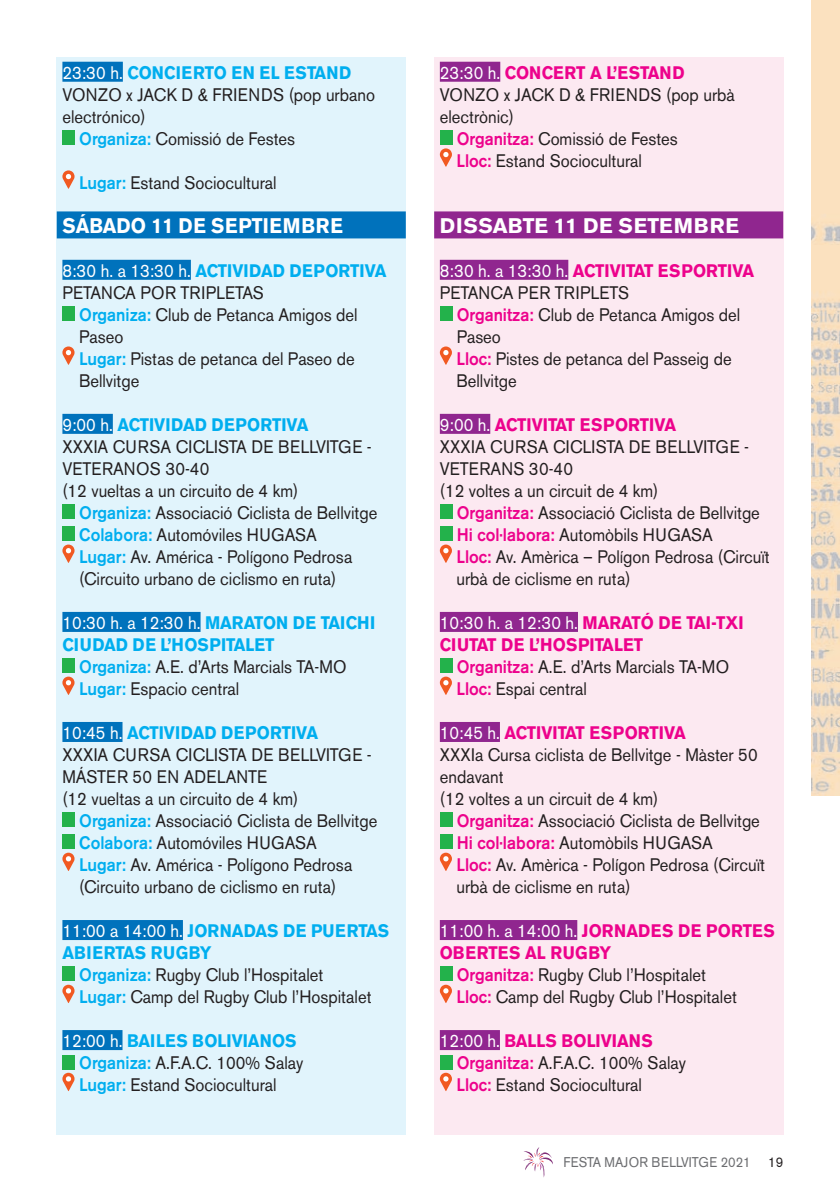
<style>
.page{position:relative;width:840px;height:1191px;background:#fff}
.page>*{position:absolute;margin:0;border:0;box-sizing:border-box;transform-origin:0 0}
.t1{font:700 21px "Akzidenz Grotesk BE";letter-spacing:.03em;color:#fff;scale:.92 1}
.t2{font:700 21px "Akzidenz Grotesk BE";letter-spacing:.03em;color:#fff}
.t3{font:18px/22px "Akzidenz Grotesk BE";color:#231f20;scale:.92 1}
.t4{font:700 18px/22px "Akzidenz Grotesk BE";color:#ed028c;scale:.92 1}
.t5{font:700 18px "Akzidenz Grotesk BE";color:#00aeef;scale:.92 1}
.t6{font:700 18px "Akzidenz Grotesk BE";letter-spacing:.02em;color:#ed028c;scale:.92 1}
.t7{font:18px "Akzidenz Grotesk BE";letter-spacing:.01em;color:#fff;scale:.92 1}
.t8{font:18px "Akzidenz Grotesk BE";letter-spacing:.02em;color:#231f20;scale:.92 1}
.t9{font:700 18px "Akzidenz Grotesk BE";letter-spacing:.02em;color:#00aeef;scale:.92 1}
.t10{font:14px "Akzidenz Grotesk BE";color:#6c6d70;scale:.92 1}
.s1{font-weight:400;color:#fff}
.s2{font-weight:500;color:#00aeef}
.s3{color:#fff}
.s4{font-weight:700;color:#00aeef}
.s5{font-weight:500;color:#ed028c}
.s6{font-weight:400;color:#231f20}
.s7{font-weight:700;color:#ed028c}
.s8{color:#231f20}
</style>
<div class="page">
<svg style="left:523px;top:1147px;width:30px;height:30px"></svg>
<div style="left:57px;top:57px;width:348px;height:1077px;background:#e1f4fc"></div>
<div style="left:62px;top:62px;width:61px;height:20px;background:#0072bc"></div>
<div style="left:57px;top:211px;width:348px;height:27px;background:#0072bc"></div>
<div style="left:62px;top:260px;width:129px;height:20px;background:#0072bc"></div>
<div style="left:62px;top:414px;width:51px;height:20px;background:#0072bc"></div>
<div style="left:62px;top:612px;width:138px;height:20px;background:#0072bc"></div>
<div style="left:62px;top:722px;width:60px;height:20px;background:#0072bc"></div>
<div style="left:62px;top:920px;width:121px;height:20px;background:#0072bc"></div>
<div style="left:62px;top:1030px;width:60px;height:20px;background:#0072bc"></div>
<div style="left:62px;top:131px;width:13px;height:14px;background:#23b24b"></div>
<svg style="left:62px;top:170px;width:12px;height:19px"></svg>
<div style="left:62px;top:307px;width:13px;height:14px;background:#23b24b"></div>
<svg style="left:62px;top:346px;width:12px;height:19px"></svg>
<div style="left:62px;top:505px;width:13px;height:14px;background:#23b24b"></div>
<div style="left:62px;top:527px;width:13px;height:14px;background:#23b24b"></div>
<svg style="left:62px;top:544px;width:12px;height:19px"></svg>
<div style="left:62px;top:659px;width:13px;height:14px;background:#23b24b"></div>
<svg style="left:62px;top:676px;width:12px;height:19px"></svg>
<div style="left:62px;top:813px;width:13px;height:14px;background:#23b24b"></div>
<div style="left:62px;top:835px;width:13px;height:14px;background:#23b24b"></div>
<svg style="left:62px;top:852px;width:12px;height:19px"></svg>
<div style="left:62px;top:967px;width:13px;height:14px;background:#23b24b"></div>
<svg style="left:62px;top:984px;width:12px;height:19px"></svg>
<div style="left:62px;top:1055px;width:13px;height:14px;background:#23b24b"></div>
<svg style="left:62px;top:1072px;width:12px;height:19px"></svg>
<div style="left:434px;top:57px;width:348px;height:1077px;background:#fce9f1"></div>
<div style="left:439px;top:62px;width:61px;height:20px;background:#90268f"></div>
<div style="left:434px;top:211px;width:348px;height:27px;background:#90268f"></div>
<div style="left:439px;top:260px;width:129px;height:20px;background:#90268f"></div>
<div style="left:439px;top:414px;width:51px;height:20px;background:#90268f"></div>
<div style="left:439px;top:612px;width:138px;height:20px;background:#90268f"></div>
<div style="left:439px;top:722px;width:60px;height:20px;background:#90268f"></div>
<div style="left:439px;top:920px;width:138px;height:20px;background:#90268f"></div>
<div style="left:439px;top:1030px;width:60px;height:20px;background:#90268f"></div>
<div style="left:439px;top:131px;width:13px;height:14px;background:#23b24b"></div>
<svg style="left:439px;top:148px;width:12px;height:19px"></svg>
<div style="left:439px;top:307px;width:13px;height:14px;background:#23b24b"></div>
<svg style="left:439px;top:346px;width:12px;height:19px"></svg>
<div style="left:439px;top:505px;width:13px;height:14px;background:#23b24b"></div>
<div style="left:439px;top:527px;width:13px;height:14px;background:#23b24b"></div>
<svg style="left:439px;top:544px;width:12px;height:19px"></svg>
<div style="left:439px;top:659px;width:13px;height:14px;background:#23b24b"></div>
<svg style="left:439px;top:676px;width:12px;height:19px"></svg>
<div style="left:439px;top:813px;width:13px;height:14px;background:#23b24b"></div>
<div style="left:439px;top:835px;width:13px;height:14px;background:#23b24b"></div>
<svg style="left:439px;top:852px;width:12px;height:19px"></svg>
<div style="left:439px;top:967px;width:13px;height:14px;background:#23b24b"></div>
<svg style="left:439px;top:984px;width:12px;height:19px"></svg>
<div style="left:439px;top:1055px;width:13px;height:14px;background:#23b24b"></div>
<svg style="left:439px;top:1072px;width:12px;height:19px"></svg>
<img style="left:811px;top:0;width:28px;height:795px">
<p class="t5" style="left:62px;top:62px;width:315px"><span class="s1">23:30 h.</span> CONCIERTO EN EL ESTAND</p>
<p class="t3" style="left:62px;top:83px;width:341px">VONZO x JACK D &amp; FRIENDS (pop urbano</p>
<p class="t3" style="left:62px;top:105px;width:92px">electrónico)</p>
<p class="t3" style="left:79px;top:127px;width:236px"><span class="s2">Organiza:</span> Comissió de Festes</p>
<p class="t3" style="left:79px;top:171px;width:216px"><span class="s2">Lugar:</span> Estand Sociocultural</p>
<p class="t1" style="left:62px;top:213px;width:306px">SÁBADO 11 DE SEPTIEMBRE</p>
<p class="t5" style="left:62px;top:260px;width:353px"><span class="s1">8:30 h. a 13:30 h.</span> ACTIVIDAD DEPORTIVA</p>
<p class="t3" style="left:62px;top:281px;width:220px">PETANCA POR TRIPLETAS</p>
<p class="t3" style="left:79px;top:303px;width:304px"><span class="s2">Organiza:</span> Club de Petanca Amigos del</p>
<p class="t3" style="left:79px;top:325px;width:50px">Paseo</p>
<p class="t3" style="left:79px;top:347px;width:301px"><span class="s2">Lugar:</span> Pistas de petanca del Paseo de</p>
<p class="t3" style="left:79px;top:369px;width:67px">Bellvitge</p>
<p class="t3" style="left:62px;top:413px;width:337px"><span class="s3">9:00 h.</span> <span class="s4">ACTIVIDAD DEPORTIVA<br></span>XXXIA CURSA CICLISTA DE BELLVITGE -<br>VETERANOS 30-40<br>(12 vueltas a un circuito de 4 km)</p>
<p class="t3" style="left:79px;top:501px;width:325px"><span class="s2">Organiza:</span> Associació Ciclista de Bellvitge <span class="s2">Colabora:</span> Automóviles HUGASA<br><span class="s2">Lugar:</span> Av. América - Polígono Pedrosa (Circuito urbano de ciclismo en ruta)</p>
<p class="t7" style="left:62px;top:612px;width:341px">10:30 h. a 12:30 h. <span class="s4">MARATON DE TAICHI</span></p>
<p class="t5" style="left:62px;top:634px;width:232px">CIUDAD DE L’HOSPITALET</p>
<p class="t3" style="left:79px;top:655px;width:292px"><span class="s2">Organiza:</span> A.E. d’Arts Marcials TA-MO</p>
<p class="t3" style="left:79px;top:677px;width:176px"><span class="s2">Lugar:</span> Espacio central</p>
<p class="t3" style="left:62px;top:721px;width:337px"><span class="s3">10:45 h.</span> <span class="s4">ACTIVIDAD DEPORTIVA<br></span>XXXIA CURSA CICLISTA DE BELLVITGE -<br>MÁSTER 50 EN ADELANTE<br>(12 vueltas a un circuito de 4 km)</p>
<p class="t3" style="left:79px;top:809px;width:325px"><span class="s2">Organiza:</span> Associació Ciclista de Bellvitge <span class="s2">Colabora:</span> Automóviles HUGASA<br><span class="s2">Lugar:</span> Av. América - Polígono Pedrosa (Circuito urbano de ciclismo en ruta)</p>
<p class="t5" style="left:62px;top:920px;width:356px"><span class="s1">11:00 a 14:00 h.</span> JORNADAS DE PUERTAS</p>
<p class="t9" style="left:62px;top:942px;width:164px">ABIERTAS RUGBY</p>
<p class="t3" style="left:79px;top:963px;width:267px"><span class="s2">Organiza:</span> Rugby Club l’Hospitalet</p>
<p class="t3" style="left:79px;top:985px;width:319px"><span class="s2">Lugar:</span> Camp del Rugby Club l’Hospitalet</p>
<p class="t3" style="left:79px;top:1029px;width:245px;text-indent:-17px"><span class="s3">12:00 h.</span> <span class="s4">BAILES BOLIVIANOS<br></span><span class="s2">Organiza:</span> A.F.A.C. 100% Salay<br><span class="s2">Lugar:</span> Estand Sociocultural</p>
<p class="t4" style="left:439px;top:62px;width:267px"><span class="s1">23:30 h.</span> CONCERT A L’ESTAND</p>
<p class="t8" style="left:439px;top:84px;width:322px">VONZO x JACK D &amp; FRIENDS (pop urbà</p>
<p class="t3" style="left:439px;top:105px;width:82px">electrònic)</p>
<p class="t3" style="left:456px;top:127px;width:242px"><span class="s5">Organitza:</span> Comissió de Festes</p>
<p class="t3" style="left:456px;top:149px;width:203px"><span class="s5">Lloc:</span> Estand Sociocultural</p>
<p class="t2" style="left:439px;top:213px;width:300px">DISSABTE 11 DE SETEMBRE</p>
<p class="t4" style="left:439px;top:260px;width:343px"><span class="s1">8:30 h. a 13:30 h.</span> ACTIVITAT ESPORTIVA<br><span class="s6">PETANCA PER TRIPLETS</span></p>
<p class="t3" style="left:456px;top:303px;width:310px"><span class="s5">Organitza:</span> Club de Petanca Amigos del<br>Paseo<br><span class="s5">Lloc:</span> Pistes de petanca del Passeig de<br>Bellvitge</p>
<p class="t3" style="left:439px;top:413px;width:337px"><span class="s3">9:00 h.</span> <span class="s7">ACTIVITAT ESPORTIVA<br></span>XXXIA CURSA CICLISTA DE BELLVITGE -<br>VETERANS 30-40<br>(12 voltes a un circuit de 4 km)</p>
<p class="t3" style="left:456px;top:501px;width:342px"><span class="s5">Organitza:</span> Associació Ciclista de Bellvitge <span class="s5">Hi col·labora:</span> Automòbils HUGASA<br><span class="s5">Lloc:</span> Av. Amèrica – Polígon Pedrosa (Circuït urbà de ciclisme en ruta)</p>
<p class="t4" style="left:439px;top:612px;width:332px"><span class="s1">10:30 h. a 12:30 h.</span> MARATÓ DE TAI-TXI<br>CIUTAT DE L’HOSPITALET</p>
<p class="t3" style="left:456px;top:655px;width:298px"><span class="s5">Organitza:</span> A.E. d’Arts Marcials TA-MO<br><span class="s5">Lloc:</span> Espai central</p>
<p class="t3" style="left:439px;top:721px;width:347px"><span class="s3">10:45 h.</span> <span class="s7">ACTIVITAT ESPORTIVA<br></span>XXXIa Cursa ciclista de Bellvitge - Màster 50 endavant<br>(12 voltes a un circuit de 4 km)</p>
<p class="t3" style="left:456px;top:809px;width:336px"><span class="s5">Organitza:</span> Associació Ciclista de Bellvitge <span class="s5">Hi col·labora:</span> Automòbils HUGASA<br><span class="s5">Lloc:</span> Av. Amèrica - Polígon Pedrosa (Circuït urbà de ciclisme en ruta)</p>
<p class="t6" style="left:439px;top:920px;width:365px"><span class="s1">11:00 h. a 14:00 h.</span> JORNADES DE PORTES</p>
<p class="t6" style="left:439px;top:942px;width:188px">OBERTES AL RUGBY</p>
<p class="t3" style="left:456px;top:963px;width:272px"><span class="s5">Organitza:</span> Rugby Club l’Hospitalet</p>
<p class="t3" style="left:456px;top:985px;width:306px"><span class="s5">Lloc:</span> Camp del Rugby Club l’Hospitalet</p>
<p class="t3" style="left:456px;top:1029px;width:251px;text-indent:-17px"><span class="s3">12:00 h.</span> <span class="s7">BALLS BOLIVIANS<br></span><span class="s5">Organitza:</span> A.F.A.C. 100% Salay<br><span class="s5">Lloc:</span> Estand Sociocultural</p>
<p class="t10" style="left:563px;top:1153px;width:240px">FESTA MAJOR BELLVITGE 2021 <span class="s8">19</span></p>
</div>
